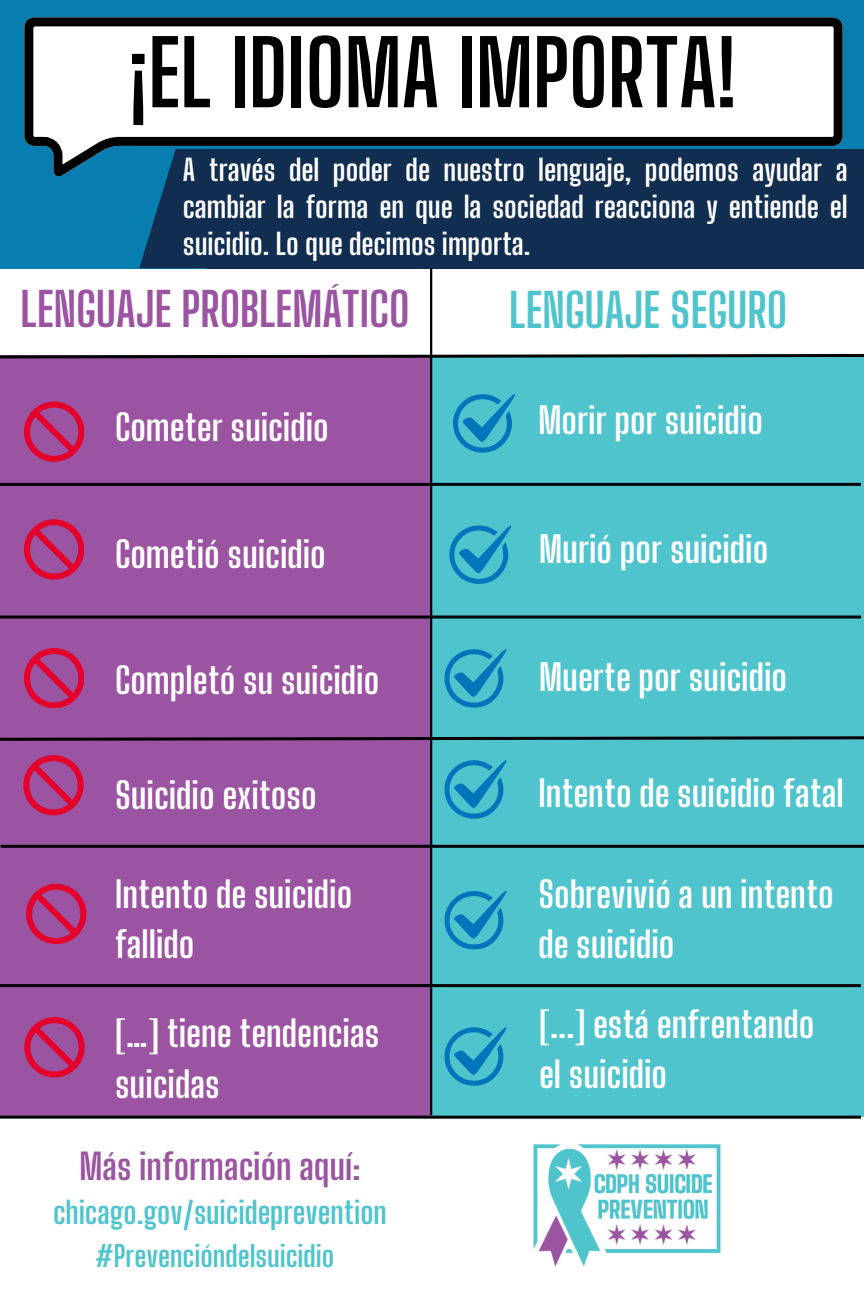
<style>
.page{position:relative;width:864px;height:1296px;background:#fff}
.page>*{position:absolute;margin:0;border:0;box-sizing:border-box;transform-origin:0 0}
.t1{font:700 89px "Big Shoulders Display";color:#000}
.t2{font:700 46.7px "Big Shoulders Display";color:#9b54a1}
.t3{font:700 46.7px "Big Shoulders Display";color:#4fc4cd}
.t4{font:700 36px/50.2px "Big Shoulders Display";color:#fff}
.t5{font:700 35.7px "Big Shoulders Display";color:#9b54a1}
.t6{font:700 30.5px "Big Shoulders Display";color:#4fc4cd}
.t7{font:700 29.3px/36.8px "Big Shoulders Display";color:#fff;text-align:justify}
.t8{font:700 28.9px "Big Shoulders Display";color:#4fc4cd}
</style>
<div class="page">
<div style="left:0;top:355px;width:434px;height:762px;background:#9b54a1"></div>
<div style="left:432px;top:355px;width:432px;height:762px;background:#4fc4cd"></div>
<svg style="left:453px;top:394px;width:62px;height:59px"></svg>
<svg style="left:449px;top:525px;width:63px;height:59px"></svg>
<svg style="left:444px;top:649px;width:63px;height:59px"></svg>
<svg style="left:444px;top:760px;width:63px;height:59px"></svg>
<svg style="left:444px;top:891px;width:63px;height:59px"></svg>
<svg style="left:444px;top:1027px;width:63px;height:59px"></svg>
<div style="left:0;top:0;width:864px;height:268px;background:#087daf"></div>
<svg style="left:24px;top:17px;width:819px;height:160px;background:#cdd2d4"></svg>
<div style="left:206px;top:149px;width:658px;height:119px;background:#112e51"></div>
<svg style="left:139px;top:149px;width:67px;height:119px"></svg>
<hr style="left:430px;top:268px;width:2px;height:847px;background:#000">
<svg style="left:0;top:352px;width:864px;height:8px"></svg>
<hr style="left:0;top:483px;width:861px;height:3px;background:#000">
<hr style="left:0;top:616px;width:861px;height:3px;background:#000">
<svg style="left:0;top:735px;width:864px;height:7px"></svg>
<hr style="left:1px;top:845px;width:863px;height:3px;background:#000">
<hr style="left:0;top:984px;width:861px;height:3px;background:#000">
<hr style="left:0;top:1116px;width:861px;height:3px;background:#000">
<img style="left:533px;top:1144px;width:188px;height:123px">
<svg style="left:24px;top:402px;width:60px;height:60px"></svg>
<svg style="left:24px;top:1017px;width:60px;height:60px"></svg>
<svg style="left:24px;top:519px;width:60px;height:60px"></svg>
<svg style="left:24px;top:648px;width:60px;height:60px"></svg>
<svg style="left:23px;top:755px;width:60px;height:60px"></svg>
<svg style="left:26px;top:884px;width:60px;height:60px"></svg>
<p class="t1" style="left:128px;top:20px;width:610px">¡EL IDIOMA IMPORTA!</p>
<h3 class="t7" style="left:183px;top:152px;width:666px">A través del poder de nuestro lenguaje, podemos ayudar a cambiar la forma en que la sociedad reacciona y entiende el suicidio. Lo que decimos importa.</h3>
<h2 class="t2" style="left:21px;top:281px;width:391px">LENGUAJE PROBLEMÁTICO</h2>
<p class="t3" style="left:509px;top:282px;width:280px">LENGUAJE SEGURO</p>
<h3 class="t4" style="left:115px;top:402px;width:215px">Cometer suicidio</h3>
<p class="t4" style="left:115px;top:529px;width:212px">Cometió suicidio</p>
<h3 class="t4" style="left:115px;top:655px;width:266px">Completó su suicidio</h3>
<p class="t4" style="left:115px;top:770px;width:203px">Suicidio exitoso</p>
<h3 class="t4" style="left:115px;top:869px;width:239px">Intento de suicidio fallido</h3>
<p class="t4" style="left:115px;top:1008px;width:266px">[…] tiene tendencias suicidas</p>
<h3 class="t5" style="left:80px;top:1145px;width:282px">Más información aquí:</h3>
<p class="t6" style="left:53px;top:1194px;width:335px">chicago.gov/suicideprevention</p>
<h3 class="t8" style="left:95px;top:1238px;width:241px">#Prevencióndelsuicidio</h3>
<h2 class="t4" style="left:538px;top:395px;width:226px">Morir por suicidio</h2>
<p class="t4" style="left:539px;top:524px;width:231px">Murió por suicidio</p>
<h3 class="t4" style="left:539px;top:652px;width:249px">Muerte por suicidio</h3>
<p class="t4" style="left:538px;top:768px;width:307px">Intento de suicidio fatal</p>
<h3 class="t4" style="left:538px;top:869px;width:297px">Sobrevivió a un intento de suicidio</h3>
<p class="t4" style="left:539px;top:999px;width:277px">[...] está enfrentando el suicidio</p>
</div>
